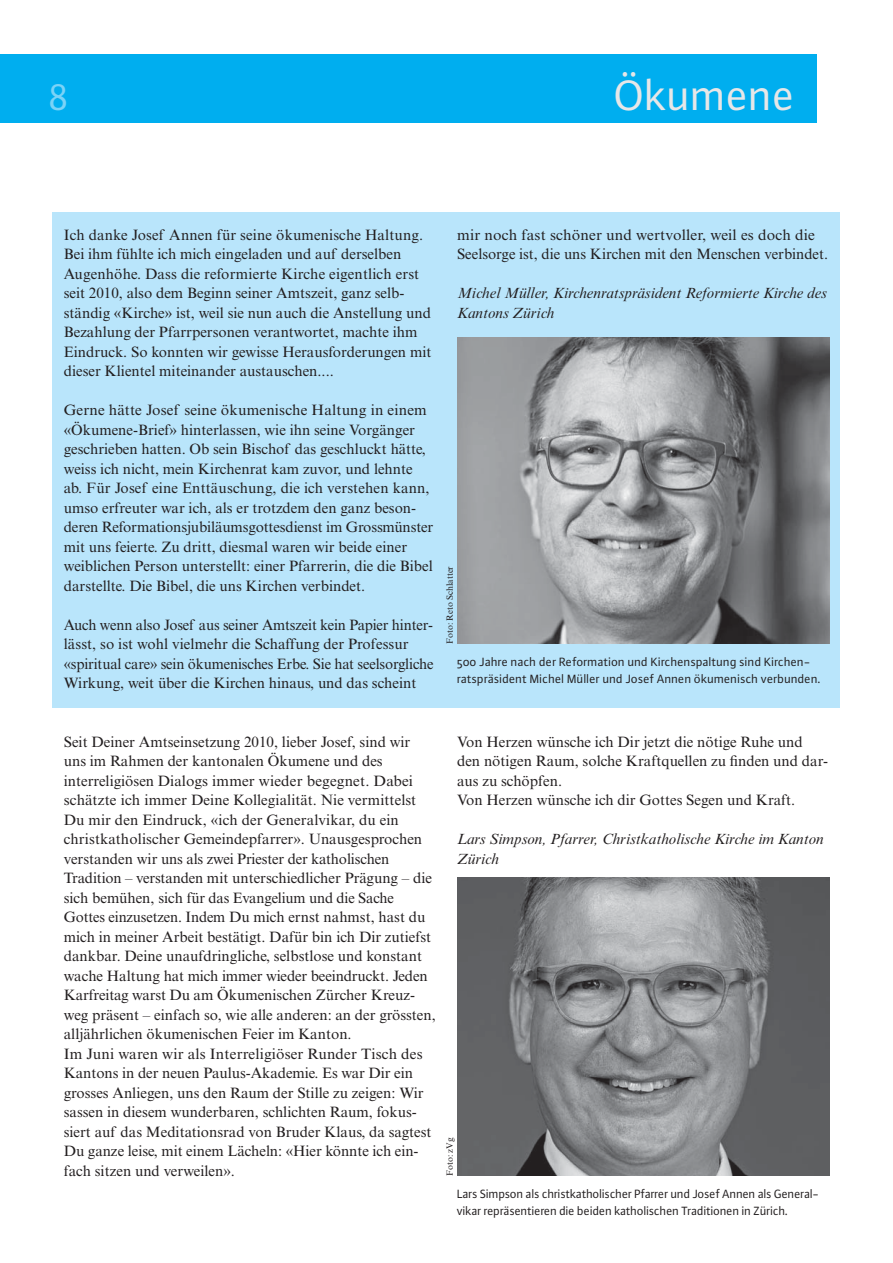
<style>
.page{position:relative;width:893px;height:1263px;background:#fff}
.page>*{position:absolute;margin:0;border:0;box-sizing:border-box;transform-origin:0 0}
.t1{font:45px "Plus Sans Pro";color:#e6e7e8}
.t2{font:39px "Plus Sans Pro";color:#7bd3f7}
.t3{font:15px/19.5px "Times New Roman MT Std";color:#231f20}
.t4{font:italic 15px/19.5px "Times New Roman MT Std";color:#231f20}
.t5{font:12.75px/16.5px "Plus Sans Pro";letter-spacing:-.01em;color:#231f20}
.t6{font:9px "Times New Roman MT Std";color:#231f20}
</style>
<div class="page">
<div style="left:52px;top:213px;width:788px;height:495px;background:#b9e5fb"></div>
<div style="left:0;top:55px;width:816px;height:68px;background:#00aeef"></div>
<img style="left:457px;top:877px;width:372px;height:299px">
<img style="left:457px;top:337px;width:372px;height:307px">
<h2 class="t2" style="left:49px;top:83px;width:22px">8</h2>
<h1 class="t1" style="left:615px;top:78px;width:182px">Ökumene</h1>
<p class="t3" style="left:64px;top:226px;width:369px">Ich danke Josef Annen für seine ökumenische Haltung.<br>Bei ihm fühlte ich mich eingeladen und auf derselben Augenhöhe. Dass die reformierte Kirche eigentlich erst seit 2010, also dem Beginn seiner Amtszeit, ganz selb&shy;ständig «Kirche» ist, weil sie nun auch die Anstellung und Bezahlung der Pfarrpersonen verantwortet, machte ihm Eindruck. So konnten wir gewisse Herausforderungen mit dieser Klientel miteinander austauschen....</p>
<p class="t3" style="left:64px;top:402px;width:371px">Gerne hätte Josef seine ökumenische Haltung in einem «Ökumene-Brief» hinterlassen, wie ihn seine Vorgänger geschrieben hatten. Ob sein Bischof das geschluckt hätte, weiss ich nicht, mein Kirchenrat kam zuvor, und lehnte ab. Für Josef eine Enttäuschung, die ich verstehen kann, umso erfreuter war ich, als er trotzdem den ganz beson&shy;deren Reformationsjubiläumsgottesdienst im Grossmünster mit uns feierte. Zu dritt, diesmal waren wir beide einer weiblichen Person unterstellt: einer Pfarrerin, die die Bibel darstellte. Die Bibel, die uns Kirchen verbindet.</p>
<p class="t3" style="left:64px;top:616px;width:371px">Auch wenn also Josef aus seiner Amtszeit kein Papier hinter - lässt, so ist wohl vielmehr die Schaffung der Professur «spiritual care» sein ökumenisches Erbe. Sie hat seelsorgliche Wirkung, weit über die Kirchen hinaus, und das scheint</p>
<p class="t3" style="left:457px;top:226px;width:372px">mir noch fast schöner und wertvoller, weil es doch die<br>Seelsorge ist, die uns Kirchen mit den Menschen verbindet.</p>
<p class="t4" style="left:457px;top:285px;width:371px">Michel Müller, Kirchenratspräsident Reformierte Kirche des<br>Kantons Zürich</p>
<p class="t6" style="left:446px;top:643px;width:79px;rotate:-90deg">Foto: Reto Schlatter</p>
<p class="t5" style="left:457px;top:655px;width:365px">500 Jahre nach der Reformation und Kirchenspaltung sind Kirchen&shy;ratspräsident Michel Müller und Josef Annen ökumenisch verbunden.</p>
<p class="t3" style="left:64px;top:733px;width:374px">Seit Deiner Amtseinsetzung 2010, lieber Josef, sind wir uns im Rahmen der kantonalen Ökumene und des interreligiösen Dia logs immer wieder begegnet. Dabei schätzte ich immer Deine Kollegialität. Nie vermittelst Du mir den Ein druck, «ich der Generalvikar, du ein christkatholischer Gemeindepfarrer». Unausgesprochen verstanden wir uns als zwei Priester der katholischen Tradition – verstanden mit unterschiedlicher Prägung – die sich bemühen, sich für das Evangelium und die Sache Gottes einzusetzen. Indem Du mich ernst nahmst, hast du mich in meiner Arbeit bestätigt. Dafür bin ich Dir zutiefst dankbar. Deine unauf dringliche, selbstlose und konstant wache Haltung hat mich immer wieder beeindruckt. Jeden Karfreitag warst Du am Ökumenischen Zürcher Kreuz - weg präsent – einfach so, wie alle anderen: an der grössten, alljährlichen ökumenischen Feier im Kanton.<br>Im Juni waren wir als Interreligiöser Runder Tisch des Kantons in der neuen Paulus-Akademie. Es war Dir ein grosses Anliegen, uns den Raum der Stille zu zeigen: Wir sassen in diesem wunderbaren, schlichten Raum, fokus&shy;siert auf das Meditationsrad von Bruder Klaus, da sagtest Du ganze leise, mit einem Lächeln: «Hier könnte ich ein&shy;fach sitzen und verweilen».</p>
<p class="t3" style="left:457px;top:733px;width:373px">Von Herzen wünsche ich Dir jetzt die nötige Ruhe und den nötigen Raum, solche Kraftquellen zu finden und dar&shy;aus zu schöpfen.<br>Von Herzen wünsche ich dir Gottes Segen und Kraft.</p>
<p class="t4" style="left:457px;top:831px;width:368px">Lars Simpson, Pfarrer, Christkatholische Kirche im Kanton<br>Zürich</p>
<p class="t6" style="left:446px;top:1176px;width:39px;rotate:-90deg">Foto: zVg</p>
<p class="t5" style="left:457px;top:1187px;width:364px">Lars Simpson als christkatholischer Pfarrer und Josef Annen als General&shy;vikar repräsentieren die beiden katholischen Traditionen in Zürich.</p>
</div>
